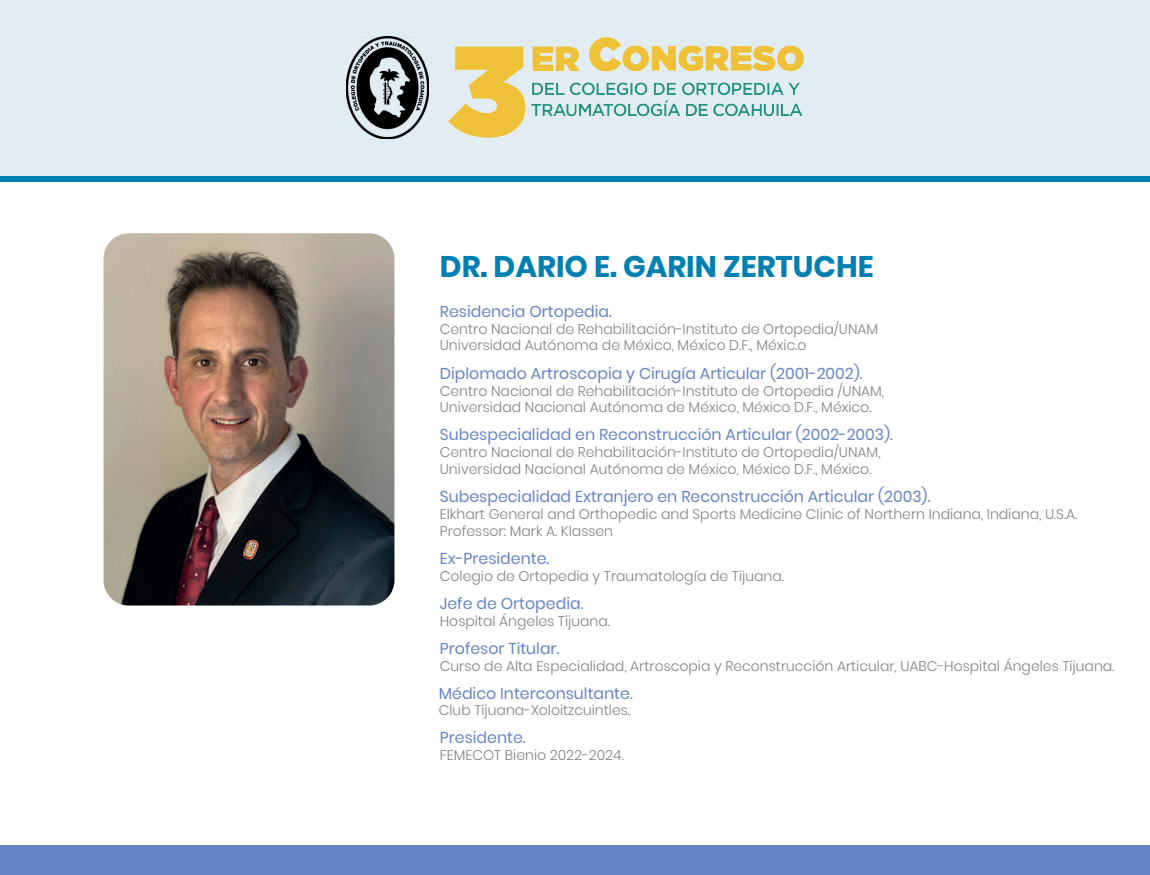
<style>
.page{position:relative;width:1150px;height:875px;background:#fff}
.page>*{position:absolute;margin:0;border:0;box-sizing:border-box;transform-origin:0 0}
.t1{font:700 29.75px "Poppins";color:#007fb1}
.t2{font:15.75px "Poppins";color:#6684c3}
.t3{font:300 14px/16.8px "Poppins";color:#808285}
</style>
<div class="page">
<img style="left:104px;top:233px;width:290px;height:372px">
<div style="left:0;top:845px;width:1150px;height:29px;background:#6684c3"></div>
<div style="left:0;top:175px;width:1150px;height:7px;background:#007fb1"></div>
<div style="left:0;top:0;width:1150px;height:175px;background:#e1edf2"></div>
<img style="left:448px;top:38px;width:356px;height:100px">
<img style="left:346px;top:37px;width:83px;height:102px">
<h1 class="t1" style="left:440px;top:249px;width:435px">DR. DARIO E. GARIN ZERTUCHE</h1>
<p class="t2" style="left:440px;top:302px;width:174px">Residencia Ortopedia.</p>
<p class="t3" style="left:440px;top:320px;width:440px">Centro Nacional de Rehabilitación-Instituto de Ortopedia/UNAM<br>Universidad Autónoma de México, México D.F., Méxic.o</p>
<p class="t2" style="left:440px;top:364px;width:424px">Diplomado Artroscopia y Cirugía Articular (2001-2002).</p>
<p class="t3" style="left:440px;top:382px;width:446px">Centro Nacional de Rehabilitación-Instituto de Ortopedia /UNAM,<br>Universidad Nacional Autónoma de México, México D.F., México.</p>
<p class="t2" style="left:440px;top:425px;width:455px">Subespecialidad en Reconstrucción Articular (2002-2003).</p>
<p class="t3" style="left:440px;top:444px;width:442px">Centro Nacional de Rehabilitación-Instituto de Ortopedia/UNAM,<br>Universidad Nacional Autónoma de México, México D.F., México.</p>
<p class="t2" style="left:440px;top:487px;width:492px">Subespecialidad Extranjero en Reconstrucción Articular (2003).</p>
<p class="t3" style="left:440px;top:505px;width:639px">Elkhart General and Orthopedic and Sports Medicine Clinic of Northern Indiana, Indiana, U.S.A.<br>Professor: Mark A. Klassen</p>
<p class="t2" style="left:440px;top:549px;width:111px">Ex-Presidente.</p>
<p class="t3" style="left:440px;top:567px;width:346px">Colegio de Ortopedia y Traumatología de Tijuana.</p>
<p class="t2" style="left:440px;top:594px;width:145px">Jefe de Ortopedia.</p>
<p class="t3" style="left:440px;top:612px;width:172px">Hospital Ángeles Tijuana.</p>
<p class="t2" style="left:440px;top:639px;width:121px">Profesor Titular.</p>
<p class="t3" style="left:440px;top:657px;width:676px">Curso de Alta Especialidad, Artroscopia y Reconstrucción Articular, UABC-Hospital Ángeles Tijuana.</p>
<p class="t2" style="left:439px;top:683px;width:195px">Médico Interconsultante.</p>
<p class="t3" style="left:439px;top:702px;width:193px">Club Tijuana-Xoloitzcuintles.</p>
<p class="t2" style="left:440px;top:728px;width:87px">Presidente.</p>
<p class="t3" style="left:440px;top:746px;width:185px">FEMECOT Bienio 2022-2024.</p>
</div>
